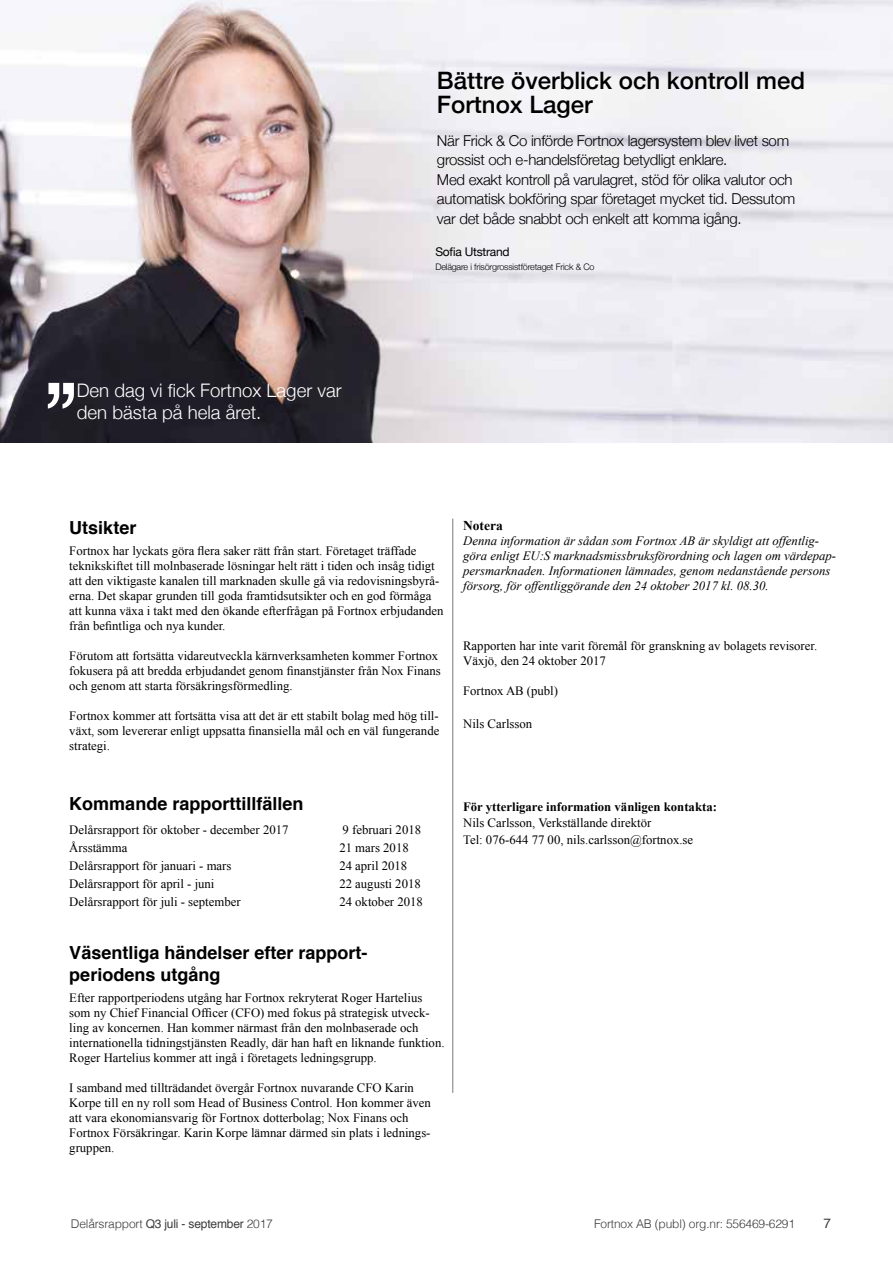
<style>
.page{position:relative;width:893px;height:1263px;background:#fff}
.page>*{position:absolute;margin:0;border:0;box-sizing:border-box;transform-origin:0 0}
.t1{font:500 24px/24px "Helvetica Neue";color:#000}
.t2{font:300 18.6px/22.4px "Helvetica Neue";color:#fff}
.t3{font:700 18px/22.5px "Helvetica";color:#000}
.t4{font:300 15px/19.5px "Helvetica Neue";letter-spacing:-.02em;color:#000}
.t5{font:700 13.5px "Times New Roman";color:#000}
.t6{font:13.5px "Helvetica";color:#3c3c3b}
.t7{font:12.75px/15px "Times New Roman";color:#000}
.t8{font:italic 12.75px/15px "Times New Roman";color:#000}
.t9{font:700 12.75px "Times New Roman";color:#000}
.t10{font:300 12px "Helvetica";letter-spacing:-.015em;color:#3c3c3b}
.t11{font:12px "Helvetica Neue";letter-spacing:-.02em;color:#000}
.t12{font:300 9px "Helvetica Neue";letter-spacing:-.02em;color:#000}
.s1{font-weight:400}
</style>
<div class="page">
<hr style="left:452px;top:519px;width:1px;height:574px;background:#797979">
<img style="left:0;top:0;width:893px;height:442px">
<svg style="left:48px;top:383px;width:26px;height:26px"></svg>
<h1 class="t1" style="left:437px;top:67px;width:370px">Bättre överblick och kontroll med<br>Fortnox Lager</h1>
<p class="t4" style="left:437px;top:129px;width:360px">När Frick &amp; Co införde Fortnox lagersystem blev livet som grossist och e-handelsföretag betydligt enklare.<br>Med exakt kontroll på varulagret, stöd för olika valutor och automatisk bokföring spar företaget mycket tid. Dessutom var det både snabbt och enkelt att komma igång.</p>
<h2 class="t2" style="left:77px;top:377px;width:266px">Den dag vi fick Fortnox Lager var den bästa på hela året.</h2>
<p class="t11" style="left:435px;top:243px;width:76px">Sofia Utstrand</p>
<p class="t12" style="left:435px;top:259px;width:161px">Delägare i frisörgrossistföretaget Frick &amp; Co</p>
<h3 class="t3" style="left:69px;top:517px;width:69px">Utsikter</h3>
<p class="t7" style="left:69px;top:543px;width:376px">Fortnox har lyckats göra flera saker rätt från start. Företaget träffade teknikskiftet till molnbaserade lösningar helt rätt i tiden och insåg tidigt att den viktigaste kanalen till marknaden skulle gå via redovisningsbyrå&shy;erna. Det skapar grunden till goda framtidsutsikter och en god förmåga att kunna växa i takt med den ökande efterfrågan på Fortnox erbjudanden från befintliga och nya kunder.</p>
<p class="t7" style="left:69px;top:648px;width:373px">Förutom att fortsätta vidareutveckla kärnverksamheten kommer Fortnox fokusera på att bredda erbjudandet genom finanstjänster från Nox Finans och genom att starta försäkringsförmedling.</p>
<p class="t7" style="left:69px;top:708px;width:372px;text-align:justify">Fortnox kommer att fortsätta visa att det är ett stabilt bolag med hög till&shy;växt, som levererar enligt uppsatta finansiella mål och en väl fungerande strategi.</p>
<p class="t5" style="left:463px;top:516px;width:41px">Notera</p>
<p class="t8" style="left:463px;top:533px;width:374px">Denna information är sådan som Fortnox AB är skyldigt att offentlig&shy;göra enligt EU:S marknadsmissbruksförordning och lagen om värdepap&shy;persmarknaden. Informationen lämnades, genom nedanstående persons försorg, för offentliggörande den 24 oktober 2017 kl. 08.30.</p>
<p class="t7" style="left:463px;top:638px;width:356px">Rapporten har inte varit föremål för granskning av bolagets revisorer.<br>Växjö, den 24 oktober 2017</p>
<p class="t7" style="left:463px;top:683px;width:96px">Fortnox AB (publ)</p>
<p class="t7" style="left:463px;top:716px;width:71px">Nils Carlsson</p>
<h3 class="t3" style="left:69px;top:793px;width:236px">Kommande rapporttillfällen</h3>
<p class="t7" style="left:69px;top:822px;width:221px">Delårsrapport för oktober - december 2017</p>
<p class="t7" style="left:343px;top:822px;width:80px">9 februari 2018</p>
<p class="t7" style="left:69px;top:840px;width:60px">Årsstämma</p>
<p class="t7" style="left:339px;top:840px;width:71px">21 mars 2018</p>
<p class="t7" style="left:69px;top:858px;width:164px">Delårsrapport för januari - mars</p>
<p class="t7" style="left:339px;top:858px;width:69px">24 april 2018</p>
<p class="t7" style="left:69px;top:876px;width:147px">Delårsrapport för april - juni</p>
<p class="t7" style="left:339px;top:876px;width:83px">22 augusti 2018</p>
<p class="t7" style="left:69px;top:894px;width:173px">Delårsrapport för juli - september</p>
<p class="t7" style="left:339px;top:894px;width:85px">24 oktober 2018</p>
<h3 class="t3" style="left:69px;top:942px;width:300px">Väsentliga händelser efter rapport&shy;periodens utgång</h3>
<p class="t7" style="left:69px;top:990px;width:377px">Efter rapportperiodens utgång har Fortnox rekryterat Roger Hartelius som ny Chief Financial Officer (CFO) med fokus på strategisk utveck&shy;ling av koncernen. Han kommer närmast från den molnbaserade och internationella tidningstjänsten Readly, där han haft en liknande funktion.<br>Roger Hartelius kommer att ingå i företagets ledningsgrupp.</p>
<p class="t7" style="left:69px;top:1080px;width:363px">I samband med tillträdandet övergår Fortnox nuvarande CFO Karin Korpe till en ny roll som Head of Business Control. Hon kommer även att vara ekonomiansvarig för Fortnox dotterbolag; Nox Finans och Fortnox Försäkringar. Karin Korpe lämnar därmed sin plats i lednings&shy;gruppen.</p>
<p class="t9" style="left:463px;top:798px;width:255px">För ytterligare information vänligen kontakta:</p>
<p class="t7" style="left:463px;top:815px;width:232px;line-height:16.5px">Nils Carlsson, Verkställande direktör<br>Tel: 076-644 77 00, nils.carlsson@fortnox.se</p>
<p class="t10" style="left:71px;top:1214px;width:204px">Delårsrapport <span class="s1">Q3 juli - september</span> 2017</p>
<p class="t10" style="left:594px;top:1214px;width:202px">Fortnox AB (publ) org.nr: 556469-6291</p>
<p class="t6" style="left:824px;top:1212px;width:9px">7</p>
</div>
